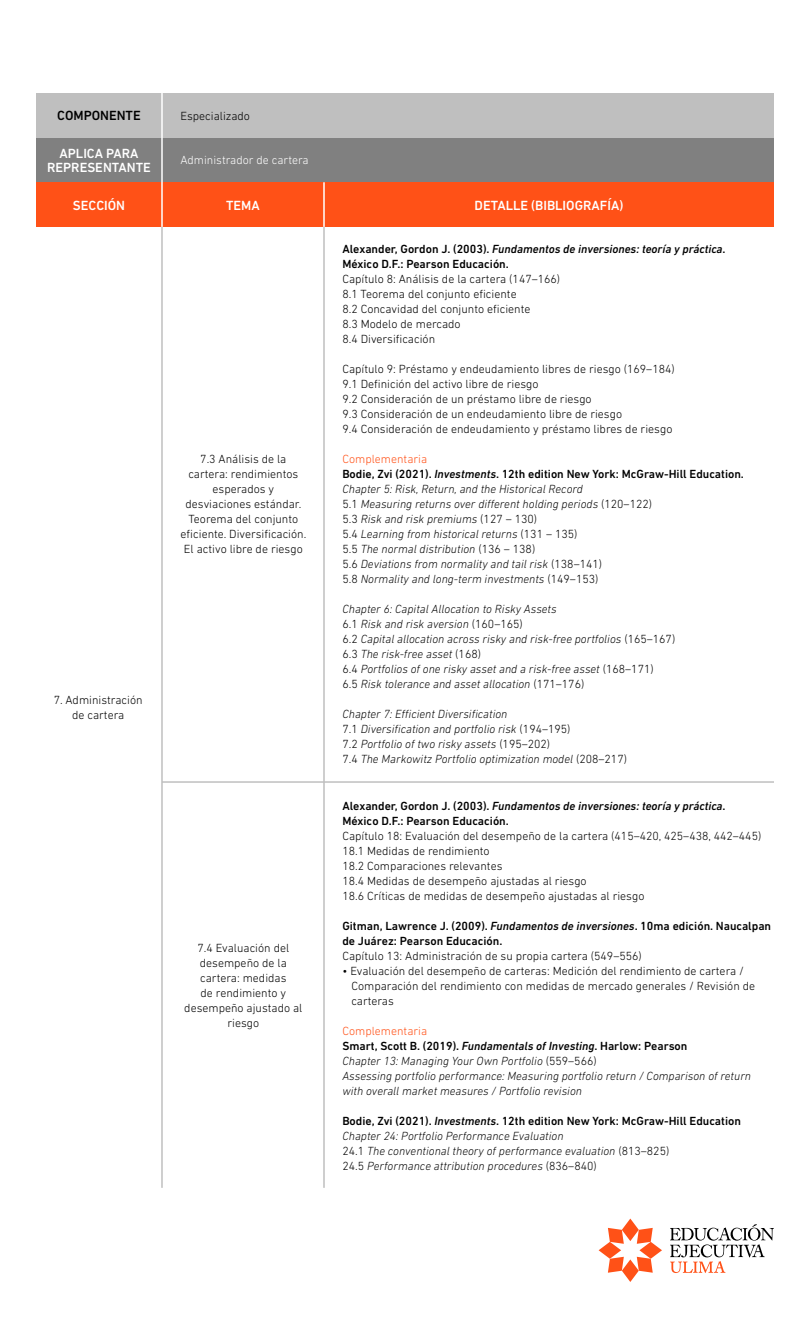
<style>
.page{position:relative;width:810px;height:1318px;background:#fff}
.page>*{position:absolute;margin:0;border:0;box-sizing:border-box;transform-origin:0 0}
.t1{font:500 13.5px/13.5px "DIN Next LT Pro";color:#fff;text-align:center}
.t2{font:500 13.5px "DIN Next LT Pro";color:#000}
.t3{font:italic 300 12px/15px "DIN Next LT Pro";color:#000}
.t4{font:300 12px/15px "DIN Next LT Pro";color:#000}
.t5{font:500 12px/15px "DIN Next LT Pro";color:#000}
.t6{font:300 12px "DIN Next LT Pro";color:#fff}
.s1{font-style:italic}
.s2{font-style:normal;color:#ff5117}
.s3{font-weight:500;font-style:normal}
.s4{font-weight:500}
.s5{font-style:normal}
</style>
<div class="page">
<div style="left:36px;top:182px;width:126px;height:45px;background:#ff5117"></div>
<div style="left:36px;top:138px;width:126px;height:44px;background:#808080"></div>
<div style="left:36px;top:93px;width:126px;height:45px;background:#bfbfbf"></div>
<div style="left:324px;top:182px;width:450px;height:45px;background:#ff5117"></div>
<div style="left:162px;top:182px;width:162px;height:45px;background:#ff5117"></div>
<div style="left:162px;top:138px;width:612px;height:44px;background:#808080"></div>
<div style="left:162px;top:93px;width:612px;height:45px;background:#bfbfbf"></div>
<hr style="left:161px;top:93px;width:2px;height:134px;background:#fff">
<hr style="left:323px;top:182px;width:2px;height:45px;background:#fff">
<hr style="left:161px;top:227px;width:2px;height:961px;background:#bfbfbf">
<hr style="left:162px;top:781px;width:612px;height:2px;background:#bfbfbf">
<hr style="left:323px;top:227px;width:2px;height:961px;background:#bfbfbf">
<svg style="left:599px;top:1218px;width:63px;height:64px"></svg>
<svg style="left:670px;top:1224px;width:104px;height:49px"></svg>
<p class="t2" style="left:57px;top:108px;width:85px">COMPONENTE</p>
<p class="t1" style="left:47px;top:147px;width:105px">APLICA PARA<br>REPRESENTANTE</p>
<p class="t1" style="left:73px;top:198px;width:54px">SECCIÓN</p>
<p class="t4" style="left:54px;top:693px;width:90px;text-align:center">7. Administración de cartera</p>
<p class="t4" style="left:180px;top:108px;width:71px">Especializado</p>
<p class="t6" style="left:180px;top:153px;width:130px">Administrador de cartera</p>
<p class="t1" style="left:226px;top:198px;width:35px">TEMA</p>
<p class="t1" style="left:475px;top:198px;width:150px">DETALLE (BIBLIOGRAFÍA)</p>
<p class="t5" style="left:342px;top:241px;width:385px">Alexander, Gordon J. (2003). <span class="s1">Fundamentos de inversiones: teoría y práctica</span>.<br>México D.F.: Pearson Educación.</p>
<p class="t4" style="left:342px;top:271px;width:219px">Capítulo 8: Análisis de la cartera (147–166)<br>8.1 Teorema del conjunto eficiente<br>8.2 Concavidad del conjunto eficiente<br>8.3 Modelo de mercado<br>8.4 Diversificación</p>
<p class="t4" style="left:342px;top:361px;width:334px">Capítulo 9: Préstamo y endeudamiento libres de riesgo (169–184)<br>9.1 Definición del activo libre de riesgo<br>9.2 Consideración de un préstamo libre de riesgo<br>9.3 Consideración de un endeudamiento libre de riesgo<br>9.4 Consideración de endeudamiento y préstamo libres de riesgo</p>
<p class="t3" style="left:342px;top:451px;width:403px"><span class="s2">Complementaria<br></span><span class="s3">Bodie, Zvi (2021).</span> <span class="s4">Investments</span><span class="s3">. 12th edition New York: McGraw-Hill Education.<br></span>Chapter 5: Risk, Return, and the Historical Record<br><span class="s5">5.1</span> Measuring returns over different holding periods <span class="s5">(120–122)<br>5.3</span> Risk and risk premiums <span class="s5">(127 – 130)<br>5.4</span> Learning from historical returns <span class="s5">(131 – 135)<br>5.5</span> The normal distribution <span class="s5">(136 – 138)<br>5.6</span> Deviations from normality and tail risk <span class="s5">(138–141)<br>5.8</span> Normality and long-term investments <span class="s5">(149–153)</span></p>
<p class="t3" style="left:342px;top:601px;width:334px">Chapter 6: Capital Allocation to Risky Assets<br><span class="s5">6.1</span> Risk and risk aversion <span class="s5">(160–165)<br>6.2</span> Capital allocation across risky and risk-free portfolios <span class="s5">(165–167)<br>6.3</span> The risk-free asset <span class="s5">(168)<br>6.4</span> Portfolios of one risky asset and a risk-free asset <span class="s5">(168–171)<br>6.5</span> Risk tolerance and asset allocation <span class="s5">(171–176)</span></p>
<p class="t3" style="left:342px;top:706px;width:286px">Chapter 7: Efficient Diversification<br><span class="s5">7.1</span> Diversification and portfolio risk <span class="s5">(194–195)<br>7.2</span> Portfolio of two risky assets <span class="s5">(195–202)<br>7.4</span> The Markowitz Portfolio optimization model <span class="s5">(208–217)</span></p>
<p class="t5" style="left:342px;top:798px;width:385px">Alexander, Gordon J. (2003). <span class="s1">Fundamentos de inversiones: teoría y práctica</span>.<br>México D.F.: Pearson Educación.</p>
<p class="t4" style="left:342px;top:828px;width:421px">Capítulo 18: Evaluación del desempeño de la cartera (415–420, 425–438, 442–445)<br>18.1 Medidas de rendimiento<br>18.2 Comparaciones relevantes<br>18.4 Medidas de desempeño ajustadas al riesgo<br>18.6 Críticas de medidas de desempeño ajustadas al riesgo</p>
<p class="t5" style="left:342px;top:918px;width:430px">Gitman, Lawrence J. (2009). <span class="s1">Fundamentos de inversiones</span>. 10ma edición. Naucalpan de Juárez: Pearson Educación.</p>
<p class="t4" style="left:342px;top:948px;width:301px">Capítulo 13: Administración de su propia cartera (549–556)</p>
<p class="t4" style="left:351px;top:963px;width:405px;text-indent:-9px">• Evaluación del desempeño de carteras: Medición del rendimiento de cartera /<br>Comparación del rendimiento con medidas de mercado generales / Revisión de carteras</p>
<p class="t3" style="left:342px;top:1023px;width:410px"><span class="s2">Complementaria<br></span><span class="s3">Smart, Scott B. (2019).</span> <span class="s4">Fundamentals of Investing</span><span class="s3">. Harlow: Pearson<br></span>Chapter 13: Managing Your Own Portfolio <span class="s5">(559–566)<br></span>Assessing portfolio performance: Measuring portfolio return / Comparison of return with overall market measures / Portfolio revision</p>
<p class="t3" style="left:342px;top:1113px;width:400px"><span class="s3">Bodie, Zvi (2021).</span> <span class="s4">Investments</span><span class="s3">. 12th edition New York: McGraw-Hill Education </span>Chapter 24: Portfolio Performance Evaluation<br><span class="s5">24.1</span> The conventional theory of performance evaluation <span class="s5">(813–825)<br>24.5</span> Performance attribution procedures <span class="s5">(836–840)</span></p>
<p class="t4" style="left:181px;top:451px;width:127px;text-align:center">7.3 Análisis de la cartera: rendimientos esperados y desviaciones estándar.<br>Teorema del conjunto eficiente. Diversificación.<br>El activo libre de riesgo</p>
<p class="t4" style="left:184px;top:940px;width:120px;text-align:center">7.4 Evaluación del desempeño de la cartera: medidas<br>de rendimiento y desempeño ajustado al riesgo</p>
</div>
